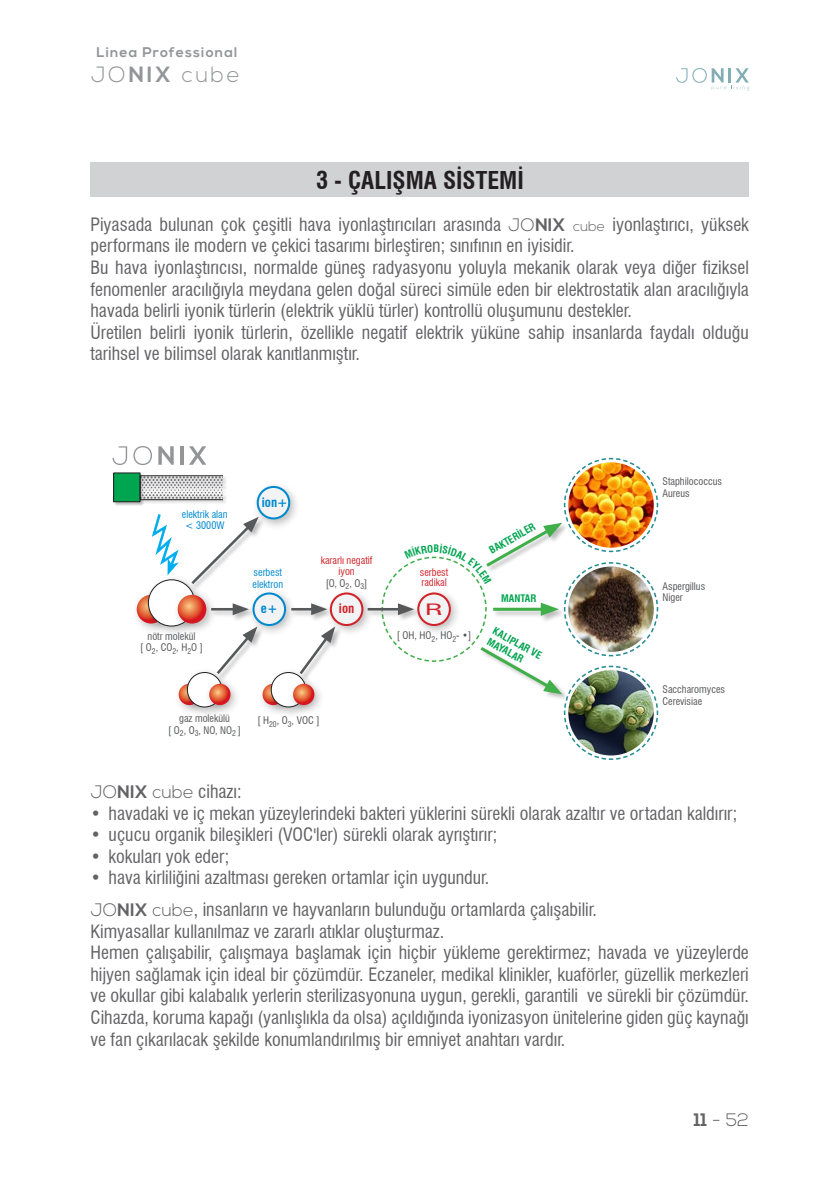
<style>
.page{position:relative;width:840px;height:1191px;background:#fff}
.page>*{position:absolute;margin:0;border:0;box-sizing:border-box;transform-origin:0 0}
.t1{font:700 condensed 24px "Swiss 721 BT";color:#231f20}
.t2{font:300 22px "Nexa";letter-spacing:.115em;color:#939598}
.t3{font:condensed 18px/21.6px "Swiss 721 BT";color:#636366}
.t4{font:300 18px "Nexa";color:#636366}
.t5{font:condensed 15.4px "Swiss 721 BT";color:#d1232a;scale:2 1}
.t6{font:700 14px "Nexa";letter-spacing:.08em;color:#939598}
.t7{font:700 condensed 12.8px "Swiss 721 BT";color:#0089cf}
.t8{font:700 condensed 12.8px "Swiss 721 BT";color:#d1232a}
.t9{font:condensed 10.2px/11.4px "Swiss 721 BT";color:#57585a}
.t10{font:condensed 10.2px/11.4px "Swiss 721 BT";color:#d1232a;text-align:center}
.t11{font:condensed 10.2px/11.4px "Swiss 721 BT";color:#0089cf;text-align:center}
.t12{font:700 condensed 10.2px/12px "Swiss 721 BT";color:#00a54f}
.s1{font-weight:700}
.s2{font-family:"Nexa";font-weight:300;font-stretch:normal}
.s3{font-family:"Nexa";font-weight:700;font-stretch:normal}
.s4{font-family:"Nexa";font-weight:300;font-stretch:normal;font-size:14px}
.s5{color:#57585a}
</style>
<div class="page">
<svg style="left:676px;top:68px;width:72px;height:23px"></svg>
<div style="left:247px;top:587px;width:49px;height:49px;background:#231f20;opacity:.3"></div>
<div style="left:253px;top:593px;width:32px;height:32px;background:#f2f3f4;border-radius:50%"></div>
<div style="left:252px;top:592px;width:34px;height:34px;border:2px solid #0089cf;border-radius:50%"></div>
<div style="left:251px;top:481px;width:49px;height:49px;background:#231f20;opacity:.3"></div>
<div style="left:257px;top:487px;width:32px;height:31px;background:#f2f3f4;border-radius:50%"></div>
<div style="left:256px;top:486px;width:34px;height:33px;border:2px solid #0089cf;border-radius:50%"></div>
<div style="left:324px;top:587px;width:49px;height:49px;background:#231f20;opacity:.3"></div>
<div style="left:330px;top:593px;width:32px;height:32px;background:#f2f3f4;border-radius:50%"></div>
<div style="left:329px;top:592px;width:34px;height:34px;border:2px solid #d1232a;border-radius:50%"></div>
<div style="left:131px;top:589px;width:45px;height:45px;background:#231f20;opacity:.3"></div>
<svg style="left:137px;top:595px;width:28px;height:28px"></svg>
<div style="left:143px;top:574px;width:62px;height:63px;background:#231f20;opacity:.3"></div>
<div style="left:148px;top:580px;width:46px;height:46px;background:#fff;border-radius:50%"></div>
<div style="left:148px;top:579px;width:47px;height:47px;border:1px solid #231f20;border-radius:50%"></div>
<div style="left:172px;top:589px;width:44px;height:45px;background:#231f20;opacity:.3"></div>
<svg style="left:177px;top:595px;width:29px;height:28px"></svg>
<svg style="left:178px;top:684px;width:22px;height:21px"></svg>
<div style="left:181px;top:667px;width:51px;height:50px;background:#231f20;opacity:.3"></div>
<div style="left:187px;top:672px;width:35px;height:35px;background:#fff;border-radius:50%"></div>
<div style="left:187px;top:672px;width:35px;height:35px;border:1px solid #231f20;border-radius:50%"></div>
<div style="left:204px;top:678px;width:37px;height:37px;background:#231f20;opacity:.3"></div>
<svg style="left:209px;top:684px;width:21px;height:21px"></svg>
<svg style="left:262px;top:684px;width:22px;height:21px"></svg>
<div style="left:265px;top:667px;width:51px;height:50px;background:#231f20;opacity:.3"></div>
<div style="left:271px;top:672px;width:34px;height:35px;background:#fff;border-radius:50%"></div>
<div style="left:270px;top:672px;width:36px;height:35px;border:1px solid #231f20;border-radius:50%"></div>
<div style="left:288px;top:678px;width:37px;height:37px;background:#231f20;opacity:.3"></div>
<svg style="left:293px;top:684px;width:21px;height:21px"></svg>
<div style="left:216px;top:626px;width:48px;height:54px;background:#231f20;opacity:.3"></div>
<svg style="left:214px;top:626px;width:43px;height:51px"></svg>
<div style="left:299px;top:626px;width:43px;height:55px;background:#231f20;opacity:.3"></div>
<svg style="left:297px;top:626px;width:38px;height:51px"></svg>
<div style="left:191px;top:516px;width:74px;height:74px;background:#231f20;opacity:.3"></div>
<svg style="left:188px;top:517px;width:71px;height:70px"></svg>
<div style="left:210px;top:603px;width:45px;height:19px;background:#231f20;opacity:.3"></div>
<hr style="left:211px;top:608px;width:26px;height:2px;background:#57585a">
<svg style="left:232px;top:603px;width:17px;height:12px"></svg>
<div style="left:290px;top:603px;width:44px;height:19px;background:#231f20;opacity:.3"></div>
<hr style="left:291px;top:608px;width:24px;height:2px;background:#57585a">
<svg style="left:311px;top:603px;width:16px;height:12px"></svg>
<div style="left:366px;top:603px;width:54px;height:19px;background:#231f20;opacity:.3"></div>
<hr style="left:367px;top:608px;width:35px;height:2px;background:#57585a">
<svg style="left:150px;top:514px;width:31px;height:61px"></svg>
<svg style="left:112px;top:446px;width:15px;height:19px"></svg>
<svg style="left:133px;top:446px;width:19px;height:19px"></svg>
<svg style="left:158px;top:446px;width:16px;height:19px"></svg>
<hr style="left:180px;top:446px;width:3px;height:19px;background:#939598">
<svg style="left:189px;top:446px;width:17px;height:19px"></svg>
<div style="left:113px;top:472px;width:114px;height:34px;background:#231f20;opacity:.3"></div>
<div style="left:113px;top:473px;width:27px;height:29px;background:#00a54f"></div>
<div style="left:113px;top:472px;width:27px;height:30px;border:1px solid #231f20"></div>
<svg style="left:140px;top:475px;width:83px;height:25px"></svg>
<div style="left:91px;top:163px;width:657px;height:34px;background:#d1d2d4"></div>
<img style="left:380px;top:457px;width:278px;height:303px">
<p class="t6" style="left:96px;top:44px;width:142px">Linea Professional</p>
<p class="t2" style="left:91px;top:62px;width:150px">JO<span class="s1">NIX</span> cube</p>
<h1 class="t1" style="left:316px;top:166px;width:209px">3 - ÇALIŞMA SİSTEMİ</h1>
<p class="t3" style="left:90px;top:213px;width:659px">Piyasada bulunan çok çeşitli hava iyonlaştırıcıları arasında <span class="s2">JO</span><span class="s3">NIX</span> <span class="s4">cube</span> iyonlaştırıcı, yüksek performans ile modern ve çekici tasarımı birleştiren; sınıfının en iyisidir.<br>Bu hava iyonlaştırıcısı, normalde güneş radyasyonu yoluyla mekanik olarak veya diğer fiziksel fenomenler aracılığıyla meydana gelen doğal süreci simüle eden bir elektrostatik alan aracılığıyla havada belirli iyonik türlerin (elektrik yüklü türler) kontrollü oluşumunu destekler.<br>Üretilen belirli iyonik türlerin, özellikle negatif elektrik yüküne sahip insanlarda faydalı olduğu tarihsel ve bilimsel olarak kanıtlanmıştır.</p>
<p class="t11" style="left:182px;top:508px;width:47px">elektrik alan &lt; 3000W</p>
<p class="t9" style="left:140px;top:630px;width:64px;text-align:center">nötr molekül<br>[ O<sub>2</sub>, CO<sub>2</sub>, H<sub>2</sub>O ]</p>
<p class="t7" style="left:262px;top:494px;width:27px">ion+</p>
<p class="t11" style="left:252px;top:567px;width:32px;text-align:left">serbest elektron</p>
<p class="t7" style="left:261px;top:601px;width:18px">e+</p>
<p class="t10" style="left:320px;top:554px;width:53px">kararlı negatif iyon<br><span class="s5">[O, O</span><sub>2</sub><span class="s5">, O</span><sub>3</sub><span class="s5">]</span></p>
<p class="t10" style="left:419px;top:568px;width:30px;line-height:9.6px;text-align:left">serbest radikal</p>
<p class="t8" style="left:339px;top:601px;width:17px">ion</p>
<p class="t5" style="left:425px;top:600px;width:10px">R</p>
<p class="t9" style="left:396px;top:630px;width:76px">[ OH, HO<sub>2</sub>, HO<sub>2</sub>- •]</p>
<p class="t12" style="left:487px;top:546px;width:53px;rotate:-30deg">BAKTERİLER</p>
<p class="t12" style="left:501px;top:592px;width:37px">MANTAR</p>
<p class="t12" style="left:496px;top:625px;width:56px;rotate:29deg">KALIPLAR VE<br>MAYALAR</p>
<p class="t9" style="left:168px;top:713px;width:75px;text-align:center">gaz molekülü<br>[ O<sub>2</sub>, O<sub>3</sub>, NO, NO<sub>2</sub> ]</p>
<p class="t9" style="left:257px;top:715px;width:64px">[ H<sub>20</sub>, O<sub>3</sub>, VOC ]</p>
<p class="t9" style="left:662px;top:476px;width:61px">Staphilococcus<br>Aureus</p>
<p class="t9" style="left:662px;top:580px;width:44px">Aspergillus<br>Niger</p>
<p class="t9" style="left:662px;top:683px;width:64px">Saccharomyces<br>Cerevisiae</p>
<p class="t3" style="left:90px;top:780px;width:152px"><span class="s2">JO</span><span class="s3">NIX</span> <span class="s2">cube</span> cihazı:</p>
<p class="t3" style="left:90px;top:802px;width:648px">• havadaki ve iç mekan yüzeylerindeki bakteri yüklerini sürekli olarak azaltır ve ortadan kaldırır;</p>
<p class="t3" style="left:90px;top:824px;width:408px">• uçucu organik bileşikleri (VOC'ler) sürekli olarak ayrıştırır;</p>
<p class="t3" style="left:90px;top:845px;width:140px">• kokuları yok eder;</p>
<p class="t3" style="left:90px;top:862px;width:507px;line-height:31.6px">• hava kirliliğini azaltması gereken ortamlar için uygundur.<br><span class="s2">JO</span><span class="s3">NIX</span> <span class="s2">cube</span>, insanların ve hayvanların bulunduğu ortamlarda çalışabilir.</p>
<p class="t3" style="left:90px;top:920px;width:659px">Kimyasallar kullanılmaz ve zararlı atıklar oluşturmaz.<br>Hemen çalışabilir, çalışmaya başlamak için hiçbir yükleme gerektirmez; havada ve yüzeylerde hijyen sağlamak için ideal bir çözümdür. Eczaneler, medikal klinikler, kuaförler, güzellik merkezleri ve okullar gibi kalabalık yerlerin sterilizasyonuna uygun, gerekli, garantili ve sürekli bir çözümdür.<br>Cihazda, koruma kapağı (yanlışlıkla da olsa) açıldığında iyonizasyon ünitelerine giden güç kaynağı ve fan çıkarılacak şekilde konumlandırılmış bir emniyet anahtarı vardır.</p>
<p class="t4" style="left:693px;top:1109px;width:57px"><span class="s1">11</span> - 52</p>
</div>
